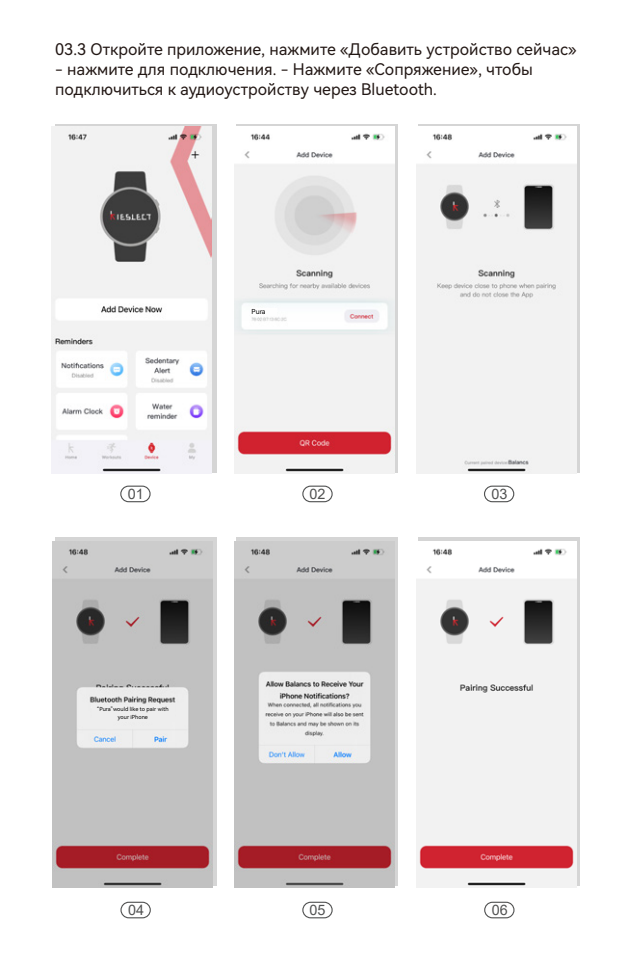
<style>
.page{position:relative;width:635px;height:964px;background:#fff}
.page>*{position:absolute;margin:0;border:0;box-sizing:border-box;transform-origin:0 0}
.t1{font:16px/20px "Harmony OS Sans SC";color:#231815}
.t2{font:14.4px "Arial";color:#515252}
.t3{font:6.8px "Harmony OS Sans SC";color:#000}
.t4{font:5.6px/8px "Harmony OS Sans SC";color:#000;text-align:center}
</style>
<div class="page">
<div style="left:55px;top:124px;width:161px;height:348px;background:#d5d5d5"></div>
<svg style="left:419px;top:124px;width:161px;height:348px;fill:#d5d5d5"></svg>
<div style="left:237px;top:537px;width:161px;height:349px;background:#d5d5d5"></div>
<div style="left:419px;top:537px;width:161px;height:349px;background:linear-gradient(to right,#d5d5d5,#d5d5d5)"></div>
<div style="left:484px;top:902px;width:30px;height:16px;border:1px solid #515252;border-radius:8px"></div>
<div style="left:302px;top:902px;width:31px;height:16px;border:1px solid #515252;border-radius:8px"></div>
<div style="left:120px;top:902px;width:31px;height:16px;border:1px solid #515252;border-radius:8px"></div>
<div style="left:484px;top:485px;width:30px;height:17px;border:1px solid #515252;border-radius:8px"></div>
<div style="left:302px;top:485px;width:31px;height:17px;border:1px solid #515252;border-radius:8px"></div>
<div style="left:120px;top:485px;width:31px;height:17px;border:1px solid #515252;border-radius:8px"></div>
<img style="left:235px;top:541px;width:160px;height:346px">
<img style="left:416px;top:541px;width:160px;height:346px">
<img style="left:52px;top:127px;width:160px;height:346px">
<img style="left:416px;top:127px;width:160px;height:346px">
<svg style="left:237px;top:124px;width:161px;height:348px;background:#d9d9d9"></svg>
<img style="left:235px;top:127px;width:160px;height:346px">
<div style="left:251px;top:308px;width:26px;height:7px;background:#fefefe"></div>
<div style="left:55px;top:537px;width:161px;height:349px;background:#d5d5d5"></div>
<img style="left:53px;top:541px;width:160px;height:346px">
<div style="left:93px;top:705px;width:82px;height:17px;background:#eee"></div>
<p class="t1" style="left:55px;top:39px;width:523px">03.3 Откройте приложение, нажмите «Добавить устройство сейчас»</p>
<p class="t1" style="left:55px;top:59px;width:479px">- нажмите для подключения. - Нажмите «Сопряжение», чтобы подключиться к аудиоустройству через Bluetooth.</p>
<p class="t3" style="left:252px;top:306px;width:16px">Pura</p>
<p class="t2" style="left:128px;top:484px;width:18px">01</p>
<p class="t2" style="left:309px;top:484px;width:18px">02</p>
<p class="t2" style="left:492px;top:484px;width:17px">03</p>
<p class="t4" style="left:97px;top:704px;width:73px">“Pura”would like to pair with your iPhone</p>
<p class="t2" style="left:128px;top:900px;width:18px">04</p>
<p class="t2" style="left:309px;top:900px;width:18px">05</p>
<p class="t2" style="left:492px;top:900px;width:18px">06</p>
</div>
